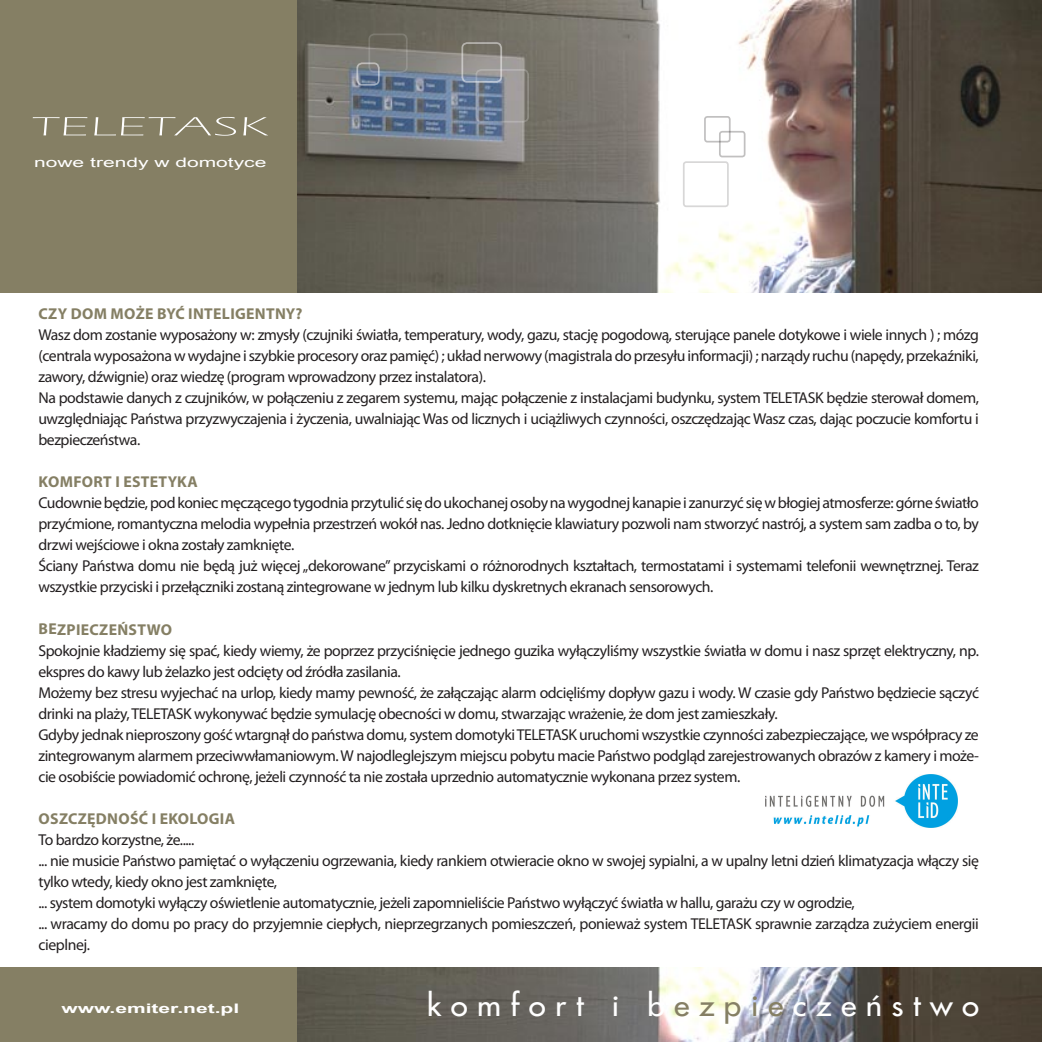
<style>
.page{position:relative;width:1042px;height:1042px;background:#fff}
.page>*{position:absolute;margin:0;border:0;box-sizing:border-box;transform-origin:0 0}
.t1{font:29.05px "Fujiyama 2";letter-spacing:.3em;color:#fff;scale:1.08 1}
.t2{font:300 27.3px "Eras ITC";color:#fff;scale:2.15 1}
.t3{font:21.7px "Fujiyama 2";letter-spacing:.3em;color:#fff;scale:1.44 1}
.t4{font:15.75px/21px "Myriad Pro";letter-spacing:-.03em;color:#231f20}
.t5{font:700 15.75px "Myriad Pro";letter-spacing:.02em;color:#857f64}
.t6{font:13.12px "Arial";color:#fff;scale:1.6 1}
.t7{font:700 13.12px "Arial";color:#fff;scale:1.6 1}
.s1{color:#857f64}
</style>
<div class="page">
<div style="left:0;top:0;width:298px;height:293px;background:#857f64"></div>
<div style="left:0;top:967px;width:298px;height:75px;background:#857f64"></div>
<img style="left:298px;top:0;width:744px;height:293px">
<img style="left:298px;top:967px;width:744px;height:75px">
<div style="left:475px;top:69px;width:54px;height:54px;border:2px solid #fff;border-radius:5px"></div>
<div style="left:461px;top:42px;width:41px;height:41px;border:2px solid #fff;border-radius:5px"></div>
<div style="left:356px;top:62px;width:24px;height:24px;border:2px solid #fff;border-radius:5px"></div>
<div style="left:368px;top:33px;width:40px;height:40px;border:2px solid #fff;border-radius:5px"></div>
<div style="left:704px;top:116px;width:26px;height:27px;border:2px solid #231f20;border-radius:2px"></div>
<div style="left:719px;top:131px;width:26px;height:26px;border:2px solid #231f20;border-radius:2px"></div>
<div style="left:683px;top:161px;width:46px;height:46px;border:2px solid #231f20;border-radius:2px"></div>
<img style="left:765px;top:774px;width:192px;height:54px">
<h2 class="t2" style="left:32px;top:111px;width:112px">TELETASK</h2>
<p class="t6" style="left:34px;top:154px;width:147px">nowe trendy w domotyce</p>
<p class="t5" style="left:39px;top:304px;width:265px">CZY DOM MOŻE BYĆ INTELIGENTNY?</p>
<p class="t4" style="left:38px;top:324px;width:942px">Wasz dom zostanie wyposażony w: zmysły (czujniki światła, temperatury, wody, gazu, stację pogodową, sterujące panele dotykowe i wiele innych ) ; mózg (centrala wyposażona w wydajne i szybkie procesory oraz pamięć) ; układ nerwowy (magistrala do przesyłu informacji) ; narządy ruchu (napędy, przekaźniki, zawory, dźwignie) oraz wiedzę (program wprowadzony przez instalatora).<br>Na podstawie danych z czujników, w połączeniu z zegarem systemu, mając połączenie z instalacjami budynku, system TELETASK będzie sterował domem, uwzględniając Państwa przyzwyczajenia i życzenia, uwalniając Was od licznych i uciążliwych czynności, oszczędzając Wasz czas, dając poczucie komfortu i bezpieczeństwa.</p>
<p class="t5" style="left:39px;top:472px;width:161px">KOMFORT I ESTETYKA</p>
<p class="t4" style="left:38px;top:492px;width:942px">Cudownie będzie, pod koniec męczącego tygodnia przytulić się do ukochanej osoby na wygodnej kanapie i zanurzyć się w błogiej atmosferze: górne światło przyćmione, romantyczna melodia wypełnia przestrzeń wokół nas. Jedno dotknięcie klawiatury pozwoli nam stworzyć nastrój, a system sam zadba o to, by drzwi wejściowe i okna zostały zamknięte.<br>Ściany Państwa domu nie będą już więcej „dekorowane” przyciskami o różnorodnych kształtach, termostatami i systemami telefonii wewnętrznej. Teraz wszystkie przyciski i przełączniki zostaną zintegrowane w jednym lub kilku dyskretnych ekranach sensorowych.</p>
<p class="t5" style="left:39px;top:619px;width:135px">BEZPIECZEŃSTWO</p>
<p class="t4" style="left:38px;top:639px;width:942px">Spokojnie kładziemy się spać, kiedy wiemy, że poprzez przyciśnięcie jednego guzika wyłączyliśmy wszystkie światła w domu i nasz sprzęt elektryczny, np. ekspres do kawy lub żelazko jest odcięty od źródła zasilania.<br>Możemy bez stresu wyjechać na urlop, kiedy mamy pewność, że załączając alarm odcięliśmy dopływ gazu i wody. W czasie gdy Państwo będziecie sączyć drinki na plaży, TELETASK wykonywać będzie symulację obecności w domu, stwarzając wrażenie, że dom jest zamieszkały.<br>Gdyby jednak nieproszony gość wtargnął do państwa domu, system domotyki TELETASK uruchomi wszystkie czynności zabezpieczające, we współpracy ze zintegrowanym alarmem przeciwwłamaniowym. W najodleglejszym miejscu pobytu macie Państwo podgląd zarejestrowanych obrazów z kamery i może&shy;cie osobiście powiadomić ochronę, jeżeli czynność ta nie została uprzednio automatycznie wykonana przez system.</p>
<p class="t5" style="left:39px;top:808px;width:198px">OSZCZĘDNOŚĆ I EKOLOGIA</p>
<p class="t4" style="left:38px;top:828px;width:942px">To bardzo korzystne, że.....<br>... nie musicie Państwo pamiętać o wyłączeniu ogrzewania, kiedy rankiem otwieracie okno w swojej sypialni, a w upalny letni dzień klimatyzacja włączy się tylko wtedy, kiedy okno jest zamknięte,<br>... system domotyki wyłączy oświetlenie automatycznie, jeżeli zapomnieliście Państwo wyłączyć światła w hallu, garażu czy w ogrodzie,<br>... wracamy do domu po pracy do przyjemnie ciepłych, nieprzegrzanych pomieszczeń, ponieważ system TELETASK sprawnie zarządza zużyciem energii cieplnej.</p>
<h1 class="t1" style="left:427px;top:983px;width:513px">komfort i b<span class="s1">ezpie</span>czeństwo</h1>
<p class="t7" style="left:61px;top:999px;width:113px">www.emiter.net.pl</p>
<h3 class="t3" style="left:427px;top:991px;width:110px">komfort</h3>
<h3 class="t3" style="left:611px;top:991px;width:7px">i</h3>
<h3 class="t3" style="left:647px;top:991px;width:232px">bezpieczeństwo</h3>
</div>
